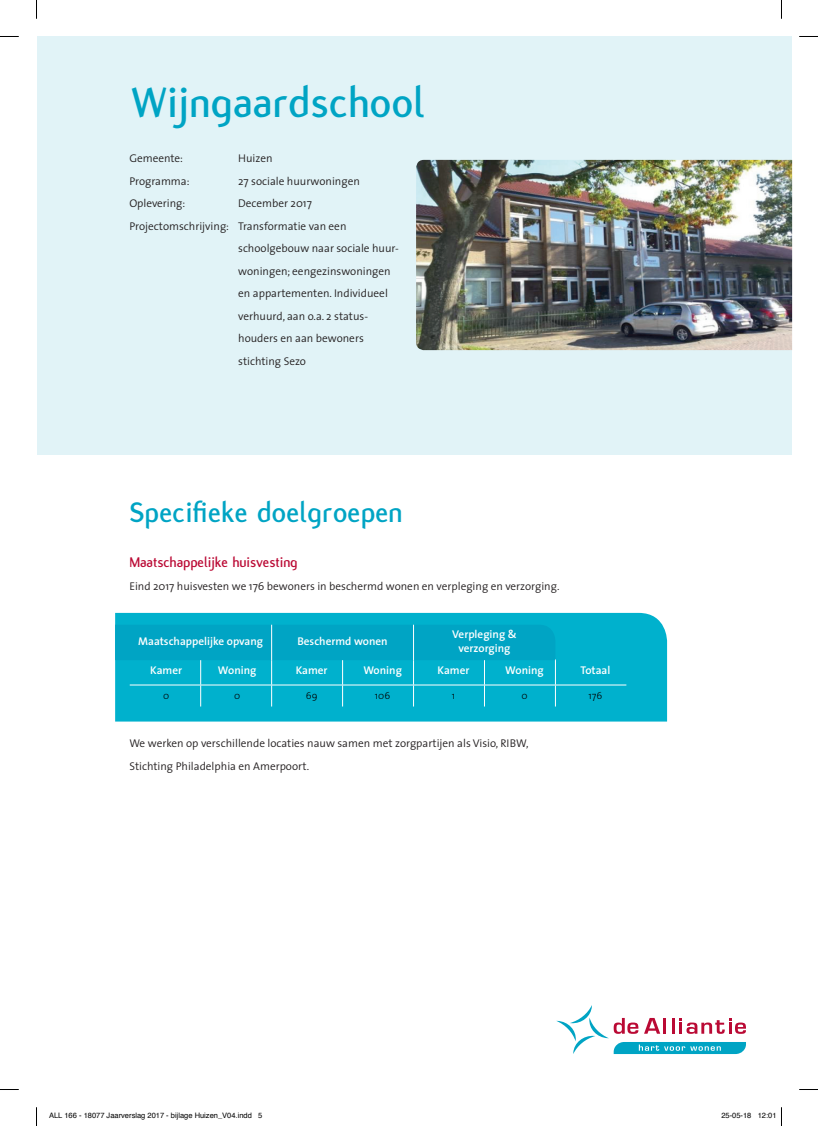
<style>
.page{position:relative;width:818px;height:1126px;background:#fff}
.page>*{position:absolute;margin:0;border:0;box-sizing:border-box;transform-origin:0 0}
.t1{font:700 45px "Flux";letter-spacing:.01em;color:#00a4c4}
.t2{font:700 30px "Flux";letter-spacing:.01em;color:#00a4c4}
.t3{font:700 15px "Flux";color:#ba0934}
.t4{font:300 11.25px/22.5px "The Sans";color:#231f20}
.t5{font:600 11.25px/13.8px "The Sans";color:#fff;text-align:center}
.t6{font:300 10px "The Sans";color:#000}
.t7{font:7.5px "Helvetica";color:#000}
</style>
<div class="page">
<div style="left:115px;top:613px;width:551px;height:108px;background:#00b1cd"></div>
<svg style="left:556px;top:1005px;width:189px;height:48px"></svg>
<hr style="left:555px;top:684px;width:71px;height:1px;background:#fff">
<svg style="left:115px;top:624px;width:440px;height:82px;background:#04acca"></svg>
<hr style="left:271px;top:624px;width:1px;height:36px;background:#fff">
<hr style="left:413px;top:624px;width:1px;height:36px;background:#fff">
<div style="left:37px;top:36px;width:754px;height:418px;background:#e1f3f7"></div>
<img style="left:416px;top:160px;width:375px;height:190px">
<svg style="left:0;top:36px;width:19px;height:1px"></svg>
<svg style="left:799px;top:36px;width:18px;height:1px"></svg>
<svg style="left:0;top:1089px;width:19px;height:1px"></svg>
<svg style="left:799px;top:1089px;width:18px;height:1px"></svg>
<svg style="left:36px;top:0;width:1px;height:19px"></svg>
<svg style="left:36px;top:1107px;width:1px;height:18px"></svg>
<h1 class="t1" style="left:131px;top:77px;width:294px">Wijngaardschool</h1>
<p class="t4" style="left:129px;top:146px;width:55px">Gemeente:</p>
<p class="t4" style="left:238px;top:146px;width:36px">Huizen</p>
<p class="t4" style="left:129px;top:169px;width:62px">Programma:</p>
<p class="t4" style="left:238px;top:169px;width:123px">27 sociale huurwoningen</p>
<p class="t4" style="left:129px;top:191px;width:58px">Oplevering:</p>
<p class="t4" style="left:238px;top:191px;width:75px">December 2017</p>
<p class="t4" style="left:129px;top:214px;width:218px">Projectomschrijving: Transformatie van een</p>
<p class="t4" style="left:238px;top:236px;width:162px">schoolgebouw naar sociale huur-</p>
<p class="t4" style="left:238px;top:259px;width:154px">woningen; eengezinswoningen</p>
<p class="t4" style="left:238px;top:281px;width:151px">en appartementen. Individueel</p>
<p class="t4" style="left:238px;top:304px;width:131px">verhuurd, aan o.a. 2 status-</p>
<p class="t4" style="left:238px;top:326px;width:127px">houders en aan bewoners</p>
<p class="t4" style="left:238px;top:349px;width:69px">stichting Sezo</p>
<h2 class="t2" style="left:129px;top:496px;width:274px">Specifieke doelgroepen</h2>
<h3 class="t3" style="left:129px;top:554px;width:170px">Maatschappelijke huisvesting</h3>
<p class="t4" style="left:129px;top:574px;width:431px">Eind 2017 huisvesten we 176 bewoners in beschermd wonen en verpleging en verzorging.</p>
<p class="t5" style="left:138px;top:633px;width:126px">Maatschappelijke opvang</p>
<p class="t5" style="left:297px;top:633px;width:92px">Beschermd wonen</p>
<p class="t5" style="left:452px;top:626px;width:66px">Verpleging &amp; verzorging</p>
<p class="t5" style="left:150px;top:663px;width:33px">Kamer</p>
<p class="t5" style="left:218px;top:663px;width:40px">Woning</p>
<p class="t5" style="left:295px;top:663px;width:33px">Kamer</p>
<p class="t5" style="left:363px;top:663px;width:40px">Woning</p>
<p class="t5" style="left:437px;top:663px;width:33px">Kamer</p>
<p class="t5" style="left:505px;top:663px;width:40px">Woning</p>
<p class="t5" style="left:580px;top:663px;width:31px">Totaal</p>
<p class="t6" style="left:163px;top:687px;width:8px">0</p>
<p class="t6" style="left:234px;top:687px;width:8px">0</p>
<p class="t6" style="left:306px;top:687px;width:13px">69</p>
<p class="t6" style="left:375px;top:687px;width:17px">106</p>
<p class="t6" style="left:451px;top:687px;width:5px">1</p>
<p class="t6" style="left:521px;top:687px;width:8px">0</p>
<p class="t6" style="left:588px;top:687px;width:15px">176</p>
<p class="t4" style="left:129px;top:731px;width:400px">We werken op verschillende locaties nauw samen met zorgpartijen als Visio, RIBW,<br>Stichting Philadelphia en Amerpoort.</p>
<p class="t7" style="left:49px;top:1109px;width:215px">ALL 166 - 18077 Jaarverslag 2017 - bijlage Huizen_V04.indd 5</p>
<p class="t7" style="left:721px;top:1109px;width:57px">25-05-18 12:01</p>
</div>
